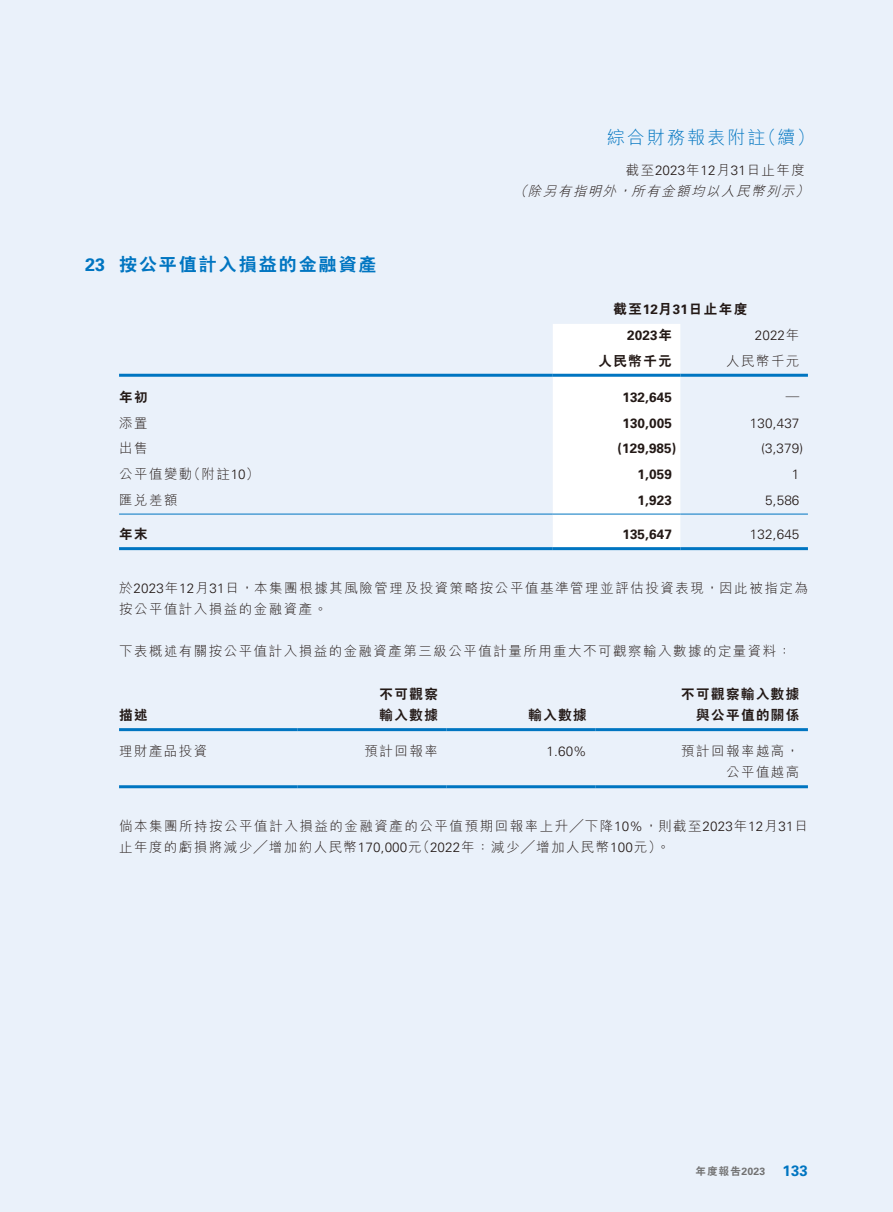
<style>
.page{position:relative;width:893px;height:1212px;background:#eaf1fa}
.page>*{position:absolute;margin:0;border:0;box-sizing:border-box;transform-origin:0 0}
.t1{font:800 18px "C Hei 2 HK";letter-spacing:.11em;color:#0075c1}
.t2{font:300 18px "M Hei HK";letter-spacing:.115em;color:#0075c1}
.t3{font:300 13.5px/21px "M Hei HK";letter-spacing:.11em;color:#231916}
.t4{font:800 13.5px/21px "C Hei 2 HK";letter-spacing:.11em;color:#231916}
.t5{font:700 13.5px "Univers";letter-spacing:.01em;color:#231916}
.t6{font:300 13.5px "Univers";letter-spacing:.01em;color:#231916}
.t7{font:italic 300 13.5px/21px "M Hei HK";color:#231916}
.t8{font:800 10.5px "C Hei 2 HK";color:#727272}
.s1{font-family:"Univers";font-weight:700}
.s2{font-style:normal}
.s3{font-family:"Univers";font-style:normal}
.s4{font-family:"C Hei 2 HK";font-weight:800}
.s5{font-family:"M Hei HK"}
.s6{font-family:"Univers"}
.s7{font-family:"Univers";font-weight:700;font-size:15px;color:#0075c1}
</style>
<div class="page">
<div style="left:553px;top:324px;width:127px;height:223px;background:#fff"></div>
<hr style="left:119px;top:374px;width:434px;height:3px;background:#0075c1">
<hr style="left:553px;top:374px;width:127px;height:3px;background:#0075c1">
<hr style="left:680px;top:374px;width:128px;height:3px;background:#0075c1">
<hr style="left:119px;top:547px;width:434px;height:3px;background:#0075c1">
<hr style="left:553px;top:547px;width:127px;height:3px;background:#0075c1">
<hr style="left:680px;top:547px;width:128px;height:3px;background:#0075c1">
<hr style="left:119px;top:514px;width:434px;height:1px;background:#0075c1">
<hr style="left:553px;top:514px;width:127px;height:1px;background:#0075c1">
<hr style="left:680px;top:514px;width:128px;height:1px;background:#0075c1">
<hr style="left:119px;top:728px;width:179px;height:3px;background:#0075c1">
<hr style="left:298px;top:728px;width:148px;height:3px;background:#0075c1">
<hr style="left:446px;top:728px;width:149px;height:3px;background:#0075c1">
<hr style="left:595px;top:728px;width:213px;height:3px;background:#0075c1">
<hr style="left:119px;top:785px;width:179px;height:3px;background:#0075c1">
<hr style="left:298px;top:785px;width:148px;height:3px;background:#0075c1">
<hr style="left:446px;top:785px;width:149px;height:3px;background:#0075c1">
<hr style="left:595px;top:785px;width:213px;height:3px;background:#0075c1">
<h1 class="t2" style="left:607px;top:124px;width:209px">綜合財務報表附註（續）</h1>
<h1 class="t1" style="left:85px;top:252px;width:293px"><span class="s1">23</span> 按公平值計入損益的金融資產</h1>
<p class="t7" style="left:513px;top:159px;width:302px;text-indent:112px"><span class="s2">截至</span><span class="s3">2023</span><span class="s2">年</span><span class="s3">12</span><span class="s2">月</span><span class="s3">31</span><span class="s2">日止年度</span>（除另有指明外，所有金額均以人民幣列示）</p>
<p class="t4" style="left:613px;top:299px;width:135px">截至<span class="s1">12</span>月<span class="s1">31</span>日止年度</p>
<p class="t5" style="left:627px;top:327px;width:46px">2023<span class="s4">年</span></p>
<p class="t6" style="left:755px;top:327px;width:46px">2022<span class="s5">年</span></p>
<p class="t4" style="left:598px;top:350px;width:75px">人民幣千元</p>
<p class="t3" style="left:726px;top:350px;width:75px">人民幣千元</p>
<p class="t4" style="left:119px;top:387px;width:30px">年初</p>
<p class="t5" style="left:622px;top:389px;width:51px">132,645</p>
<p class="t3" style="left:786px;top:386px;width:15px">—</p>
<p class="t3" style="left:119px;top:412px;width:30px">添置</p>
<p class="t5" style="left:622px;top:415px;width:51px">130,005</p>
<p class="t6" style="left:750px;top:415px;width:51px">130,437</p>
<p class="t3" style="left:119px;top:437px;width:30px">出售</p>
<p class="t5" style="left:618px;top:441px;width:60px">(129,985)</p>
<p class="t6" style="left:761px;top:440px;width:44px">(3,379)</p>
<p class="t3" style="left:119px;top:463px;width:142px">公平值變動（附註<span class="s6">10</span>）</p>
<p class="t5" style="left:638px;top:466px;width:36px">1,059</p>
<p class="t6" style="left:792px;top:466px;width:9px">1</p>
<p class="t3" style="left:119px;top:489px;width:60px">匯兌差額</p>
<p class="t5" style="left:638px;top:492px;width:36px">1,923</p>
<p class="t6" style="left:765px;top:492px;width:36px">5,586</p>
<p class="t4" style="left:119px;top:524px;width:30px">年末</p>
<p class="t5" style="left:622px;top:527px;width:51px">135,647</p>
<p class="t6" style="left:750px;top:526px;width:51px">132,645</p>
<p class="t3" style="left:119px;top:577px;width:690px">於<span class="s6">2023</span>年<span class="s6">12</span>月<span class="s6">31</span>日，本集團根據其風險管理及投資策略按公平值基準管理並評估投資表現，因此被指定為按公平值計入損益的金融資產。</p>
<p class="t3" style="left:119px;top:640px;width:674px">下表概述有關按公平值計入損益的金融資產第三級公平值計量所用重大不可觀察輸入數據的定量資料：</p>
<p class="t4" style="left:119px;top:705px;width:30px">描述</p>
<p class="t4" style="left:380px;top:684px;width:60px">不可觀察輸入數據</p>
<p class="t4" style="left:528px;top:705px;width:60px">輸入數據</p>
<p class="t4" style="left:681px;top:684px;width:120px;text-align:right">不可觀察輸入數據與公平值的關係</p>
<p class="t3" style="left:119px;top:740px;width:90px">理財產品投資</p>
<p class="t3" style="left:365px;top:740px;width:75px">預計回報率</p>
<p class="t6" style="left:547px;top:743px;width:42px">1.60%</p>
<p class="t3" style="left:681px;top:740px;width:120px;text-align:right">預計回報率越高，公平值越高</p>
<p class="t3" style="left:119px;top:815px;width:690px">倘本集團所持按公平值計入損益的金融資產的公平值預期回報率上升╱下降<span class="s6">10%</span>，則截至<span class="s6">2023</span>年<span class="s6">12</span>月<span class="s6">31</span>日止年度的虧損將減少╱增加約人民幣<span class="s6">170,000</span>元（<span class="s6">2022</span>年：減少╱增加人民幣<span class="s6">100</span>元）。</p>
<p class="t8" style="left:695px;top:1164px;width:114px">年度報告<span class="s1">2023</span> <span class="s7">133</span></p>
</div>
